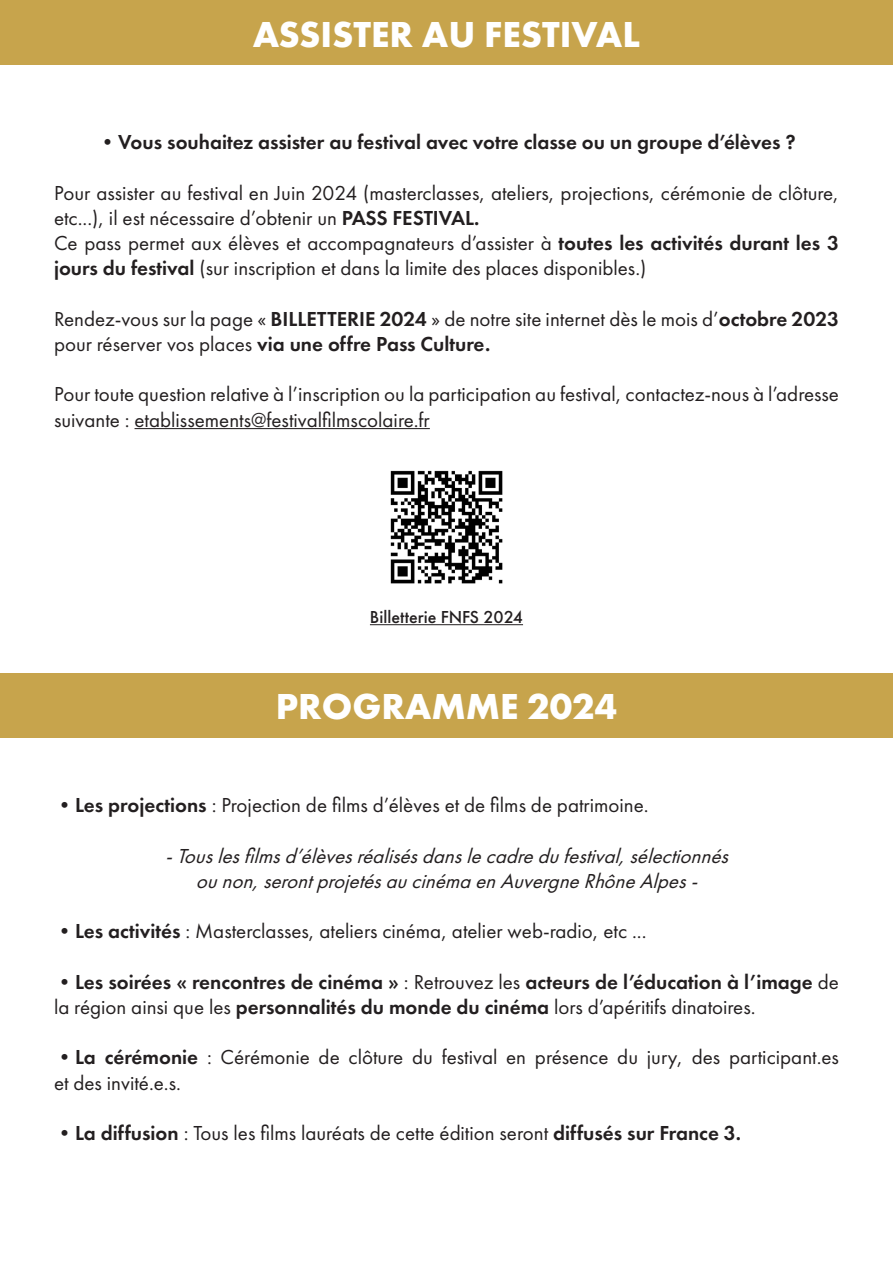
<style>
.page{position:relative;width:893px;height:1263px;background:#fff}
.page>*{position:absolute;margin:0;border:0;box-sizing:border-box;transform-origin:0 0}
.t1{font:700 37.5px "Futura PT";color:#fff}
.t2{font:21px/25.2px "Futura PT";color:#231f20}
.t3{font:600 21px/25.2px "Futura PT";color:#231f20}
.t4{font:italic 21px/25.2px "Futura PT";color:#231f20;text-align:center}
.t5{font:500 18px "Futura PT";color:#231f20}
.s1{font-weight:600}
.s2{font-weight:400}
</style>
<div class="page">
<div style="left:0;top:0;width:893px;height:65px;background:#c7a44c"></div>
<div style="left:0;top:673px;width:893px;height:64px;background:#c7a44c"></div>
<hr style="left:135px;top:428px;width:295px;height:1px;background:#231f20">
<img style="left:390px;top:470px;width:113px;height:114px">
<hr style="left:370px;top:624px;width:153px;height:1px;background:#231f20">
<p class="t1" style="left:253px;top:10px;width:389px">ASSISTER AU FESTIVAL</p>
<p class="t3" style="left:97px;top:129px;width:700px">•Vous souhaitez assister au festival avec votre classe ou un groupe d’élèves ?</p>
<p class="t2" style="left:54px;top:180px;width:786px">Pour assister au festival en Juin 2024 (masterclasses, ateliers, projections, cérémonie de clôture, etc...), il est nécessaire d’obtenir un <span class="s1">PASS FESTIVAL.</span></p>
<p class="t2" style="left:54px;top:230px;width:786px">Ce pass permet aux élèves et accompagnateurs d’assister à <span class="s1">toutes les activités durant les 3 jours du festival</span> (sur inscription et dans la limite des places disponibles.)</p>
<p class="t2" style="left:54px;top:306px;width:786px">Rendez-vous sur la page « <span class="s1">BILLETTERIE 2024</span> » de notre site internet dès le mois d’<span class="s1">octobre 2023 </span>pour réserver vos places <span class="s1">via une offre Pass Culture.</span></p>
<p class="t2" style="left:54px;top:382px;width:786px">Pour toute question relative à l’inscription ou la participation au festival, contactez-nous à l’adresse suivante : etablissements@festivalfilmscolaire.fr</p>
<p class="t5" style="left:370px;top:606px;width:155px">Billetterie FNFS 2024</p>
<p class="t1" style="left:276px;top:683px;width:343px">PROGRAMME 2024</p>
<p class="t2" style="left:54px;top:793px;width:596px">•<span class="s1">Les projections</span> : Projection de films d’élèves et de films de patrimoine.</p>
<p class="t4" style="left:165px;top:843px;width:571px">-Touslesfilmsd’élèvesréalisésdanslecadredufestival,sélectionnés ounon,serontprojetésaucinémaenAuvergneRhôneAlpes-</p>
<p class="t2" style="left:54px;top:919px;width:594px">•<span class="s1">Les activités</span> : Masterclasses, ateliers cinéma, atelier web-radio, etc ...</p>
<p class="t3" style="left:54px;top:969px;width:786px"><span class="s2">•</span>Les soirées « rencontres de cinéma » <span class="s2">: Retrouvez les</span> acteurs de l’éducation à l’image <span class="s2">de la région ainsi que les</span> personnalités du monde du cinéma <span class="s2">lors d’apéritifs dinatoires.</span></p>
<p class="t2" style="left:54px;top:1045px;width:786px">•<span class="s1">La cérémonie</span> : Cérémonie de clôture du festival en présence du jury, des participant.es et des invité.e.s.</p>
<p class="t2" style="left:54px;top:1120px;width:689px">•<span class="s1">La diffusion</span> : Tous les films lauréats de cette édition seront <span class="s1">diffusés sur France 3.</span></p>
</div>
